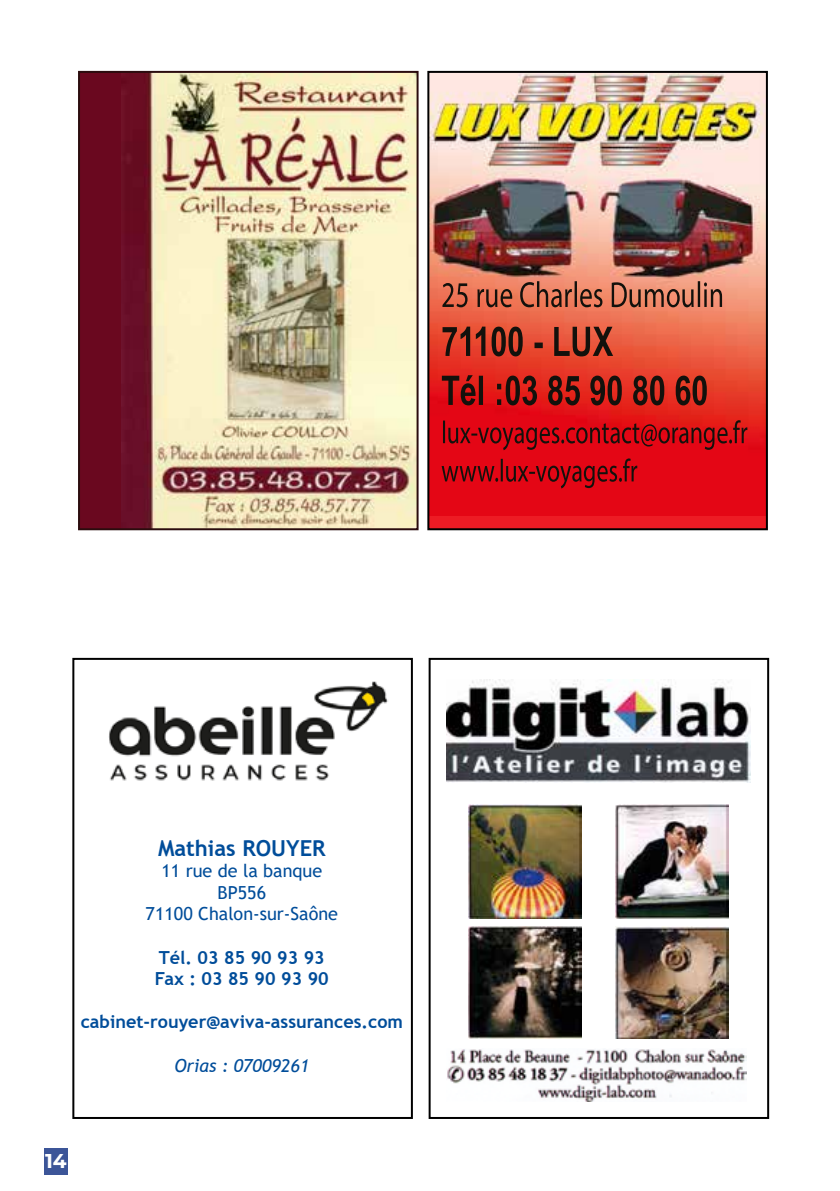
<style>
.page{position:relative;width:840px;height:1191px;background:#fff}
.page>*{position:absolute;margin:0;border:0;box-sizing:border-box;transform-origin:0 0}
.t1{font:700 22px "Trebuchet MS";color:#004d9a}
.t2{font:700 20px "Montserrat";color:#fff}
.t3{font:700 18px/21.6px "Trebuchet MS";color:#004d9a}
.t4{font:18px/21.6px "Trebuchet MS";color:#004d9a;text-align:center}
.t5{font:italic 18px "Trebuchet MS";color:#004d9a}
</style>
<div class="page">
<div style="left:44px;top:1148px;width:23px;height:27px;background:#3c5598"></div>
<div style="left:428px;top:72px;width:338px;height:457px;background:#ed1b24"></div>
<img style="left:430px;top:74px;width:334px;height:442px">
<div style="left:427px;top:71px;width:340px;height:459px;border:2px solid #000"></div>
<div style="left:79px;top:72px;width:338px;height:457px;background:#6a081f"></div>
<img style="left:121px;top:74px;width:294px;height:453px">
<div style="left:78px;top:71px;width:340px;height:459px;border:2px solid #2b0c0e"></div>
<img style="left:109px;top:681px;width:279px;height:100px">
<img style="left:446px;top:679px;width:304px;height:103px">
<img style="left:468px;top:804px;width:112px;height:114px">
<img style="left:615px;top:804px;width:112px;height:114px">
<img style="left:468px;top:927px;width:112px;height:111px">
<img style="left:615px;top:927px;width:112px;height:111px">
<img style="left:447px;top:1049px;width:299px;height:52px">
<div style="left:72px;top:658px;width:340px;height:461px;border:2px solid #000"></div>
<div style="left:428px;top:658px;width:340px;height:461px;border:2px solid #000"></div>
<p class="t1" style="left:158px;top:834px;width:169px">Mathias ROUYER</p>
<p class="t4" style="left:145px;top:860px;width:194px">11 rue de la banque<br>BP556<br>71100 Chalon-sur-Saône</p>
<p class="t3" style="left:155px;top:946px;width:175px">Tél. 03 85 90 93 93<br>Fax : 03 85 90 93 90</p>
<p class="t3" style="left:81px;top:1011px;width:323px">cabinet-rouyer@aviva-assurances.com</p>
<p class="t5" style="left:174px;top:1054px;width:136px">Orias : 07009261</p>
<p class="t2" style="left:45px;top:1146px;width:23px">14</p>
</div>
